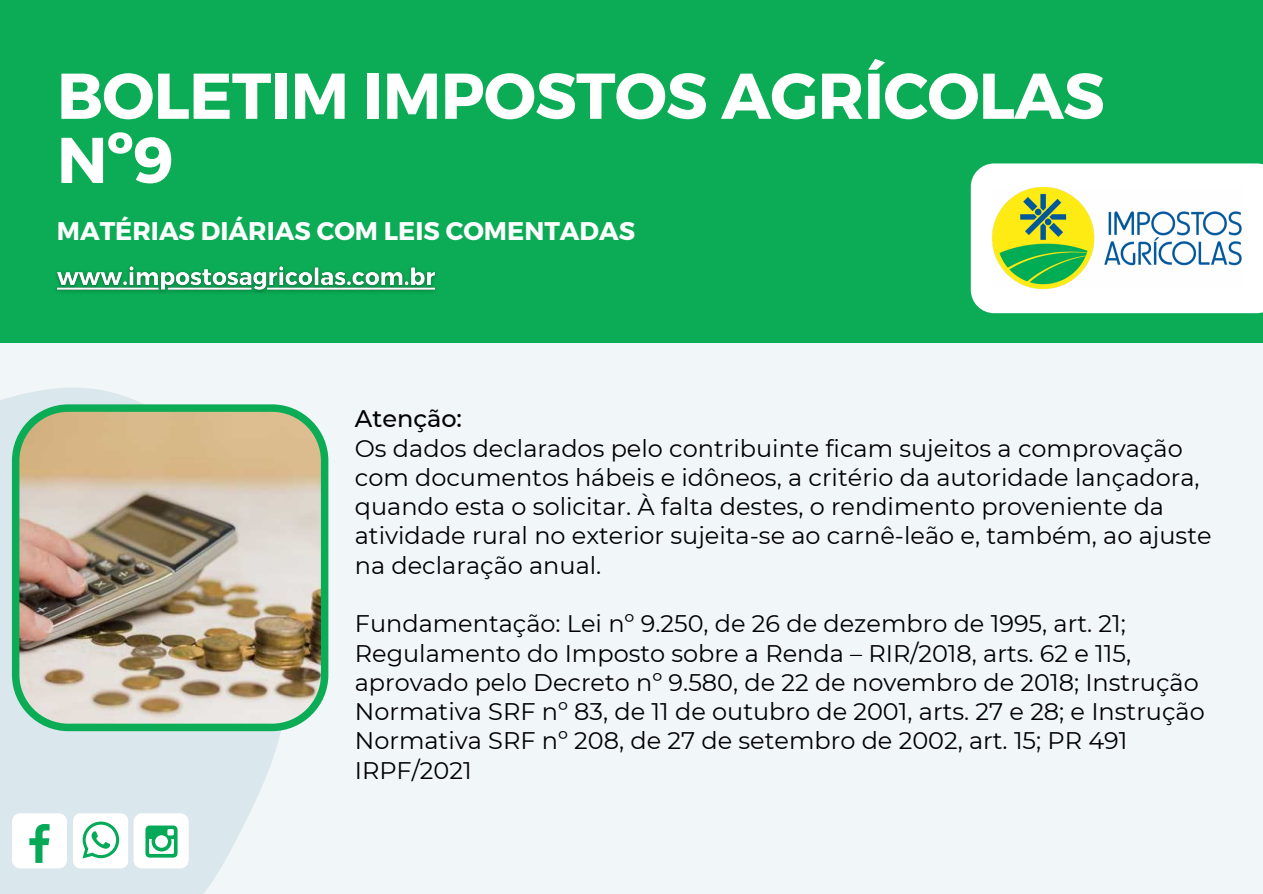
<style>
.page{position:relative;width:1263px;height:894px;background:#fff}
.page>*{position:absolute;margin:0;border:0;box-sizing:border-box;transform-origin:0 0}
.t1{font:700 64.5px "Montserrat";letter-spacing:-.01em;color:#fff}
.t2{font:700 25.5px "Montserrat";color:#fff}
.t3{font:24px/29.2px "Montserrat";color:#000}
.t4{font:500 24px "Montserrat";color:#000}
</style>
<div class="page">
<div style="left:0;top:0;width:1263px;height:343px;background:#0bac55"></div>
<div style="left:0;top:343px;width:1263px;height:550px;background:#f1f6f8"></div>
<svg style="left:0;top:388px;width:281px;height:505px;fill:#dae7ed"></svg>
<img style="left:12px;top:404px;width:316px;height:327px">
<div style="left:73px;top:813px;width:55px;height:55px;background:#fff;border-radius:7px"></div>
<svg style="left:82px;top:821px;width:37px;height:37px"></svg>
<div style="left:12px;top:813px;width:55px;height:55px;background:#fff;border-radius:8px"></div>
<svg style="left:29px;top:824px;width:21px;height:38px"></svg>
<div style="left:134px;top:813px;width:55px;height:55px;background:#fff;border-radius:8px"></div>
<svg style="left:145px;top:825px;width:33px;height:32px"></svg>
<div style="left:971px;top:163px;width:292px;height:150px;background:#fff"></div>
<img style="left:993px;top:188px;width:250px;height:101px">
<img style="left:56px;top:266px;width:380px;height:27px">
<p class="t1" style="left:57px;top:54px;width:1049px">BOLETIM IMPOSTOS AGRÍCOLAS</p>
<p class="t1" style="left:57px;top:118px;width:118px">Nº9</p>
<p class="t2" style="left:57px;top:215px;width:580px">MATÉRIAS DIÁRIAS COM LEIS COMENTADAS</p>
<p class="t4" style="left:355px;top:404px;width:109px">Atenção:</p>
<p class="t3" style="left:355px;top:433px;width:858px">Os dados declarados pelo contribuinte ficam sujeitos a comprovação com documentos hábeis e idôneos, a critério da autoridade lançadora, quando esta o solicitar. À falta destes, o rendimento proveniente da atividade rural no exterior sujeita-se ao carnê-leão e, também, ao ajuste na declaração anual.</p>
<p class="t3" style="left:355px;top:609px;width:851px">Fundamentação: Lei nº 9.250, de 26 de dezembro de 1995, art. 21; Regulamento do Imposto sobre a Renda – RIR/2018, arts. 62 e 115, aprovado pelo Decreto nº 9.580, de 22 de novembro de 2018; Instrução Normativa SRF nº 83, de 11 de outubro de 2001, arts. 27 e 28; e Instrução Normativa SRF nº 208, de 27 de setembro de 2002, art. 15; PR 491<br>IRPF/2021</p>
</div>
